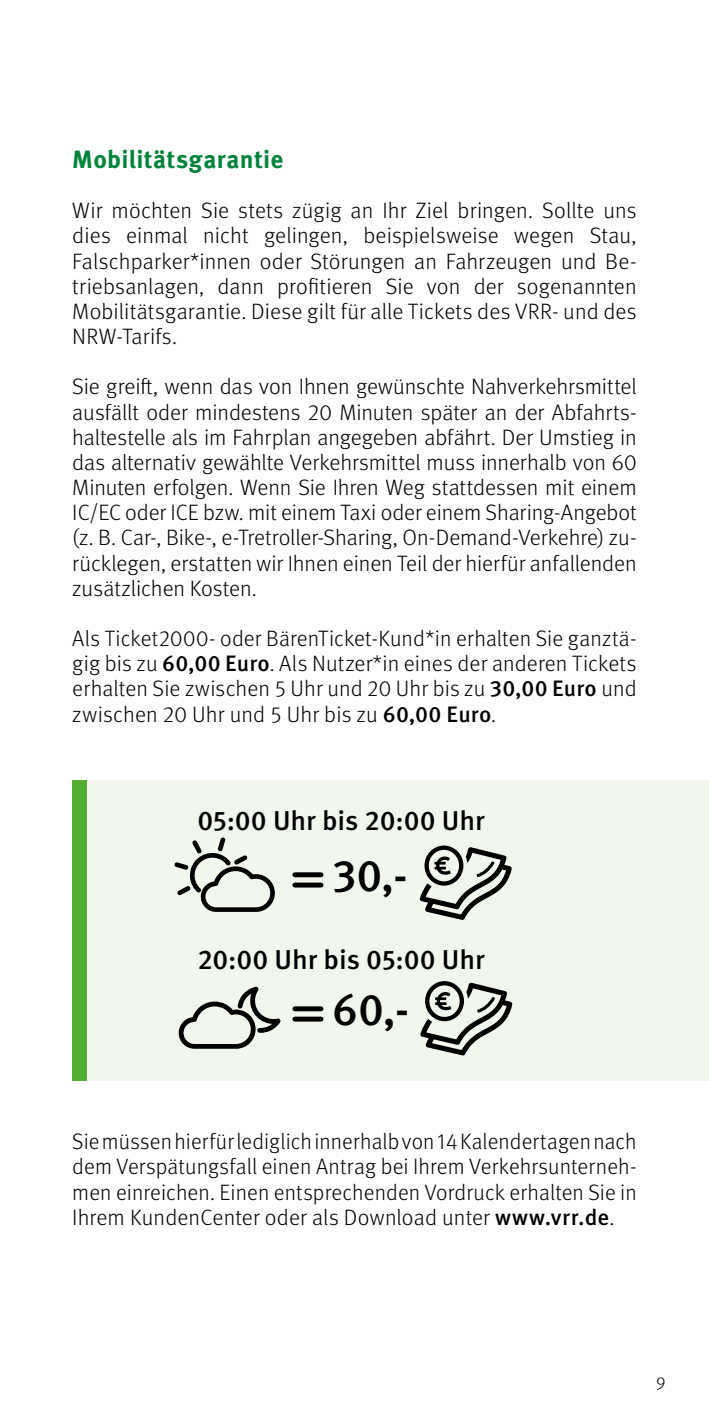
<style>
.page{position:relative;width:709px;height:1418px;background:#fff}
.page>*{position:absolute;margin:0;border:0;box-sizing:border-box;transform-origin:0 0}
.t1{font:500 44.5px "Meta Pro";color:#000}
.t2{font:500 27.25px "Meta Pro";color:#000}
.t3{font:700 25px "Meta Pro";letter-spacing:.01em;color:#008339}
.t4{font:300 22.25px/25.2px "Meta Pro";letter-spacing:.005em;color:#000;text-align:justify}
.t5{font:300 17.5px "Meta Pro";color:#000}
.s1{font-weight:500}
</style>
<div class="page">
<div style="left:72px;top:780px;width:637px;height:300px;background:#f2f7ed"></div>
<svg style="left:174px;top:837px;width:101px;height:74px"></svg>
<svg style="left:419px;top:845px;width:93px;height:75px"></svg>
<div style="left:295px;top:872px;width:26px;height:5px;background:#000"></div>
<div style="left:295px;top:882px;width:26px;height:5px;background:#000"></div>
<svg style="left:420px;top:981px;width:92px;height:74px"></svg>
<svg style="left:179px;top:986px;width:102px;height:62px"></svg>
<div style="left:72px;top:780px;width:14px;height:300px;background:#52ae32"></div>
<div style="left:295px;top:1006px;width:26px;height:5px;background:#000"></div>
<div style="left:295px;top:1016px;width:26px;height:5px;background:#000"></div>
<p class="t3" style="left:72px;top:140px;width:212px">Mobilitätsgarantie</p>
<p class="t4" style="left:72px;top:197px;width:566px">Wir möchten Sie stets zügig an Ihr Ziel bringen. Sollte uns dies einmal nicht gelingen, beispielsweise wegen Stau, Falschparker*innen oder Störungen an Fahrzeugen und Be&shy;triebsanlagen, dann profitieren Sie von der sogenannten Mobilitätsgarantie. Diese gilt für alle Tickets des VRR- und des NRW-Tarifs.</p>
<p class="t4" style="left:72px;top:373px;width:566px">Sie greift, wenn das von Ihnen gewünschte Nahverkehrsmittel ausfällt oder mindestens 20 Minuten später an der Abfahrts&shy;haltestelle als im Fahrplan angegeben abfährt. Der Umstieg in das alternativ gewählte Verkehrsmittel muss innerhalb von 60<br>Minuten erfolgen. Wenn Sie Ihren Weg stattdessen mit einem IC/EC oder ICE bzw. mit einem Taxi oder einem Sharing-Angebot (z. B. Car-, Bike-, e-Tretroller-Sharing, On-Demand-Verkehre) zu&shy;rücklegen, erstatten wir Ihnen einen Teil der hierfür anfallenden zusätzlichen Kosten.</p>
<p class="t4" style="left:72px;top:624px;width:566px">Als Ticket2000- oder BärenTicket-Kund*in erhalten Sie ganztä&shy;gig bis zu <span class="s1">60,00 Euro</span>. Als Nutzer*in eines der anderen Tickets erhalten Sie zwischen 5 Uhr und 20 Uhr bis zu <span class="s1">30,00 Euro</span> und zwischen 20 Uhr und 5 Uhr bis zu <span class="s1">60,00 Euro</span>.</p>
<p class="t2" style="left:197px;top:799px;width:289px">05:00 Uhr bis 20:00 Uhr</p>
<h1 class="t1" style="left:332px;top:841px;width:77px">30,-</h1>
<p class="t2" style="left:197px;top:938px;width:289px">20:00 Uhr bis 05:00 Uhr</p>
<h1 class="t1" style="left:332px;top:975px;width:79px">60,-</h1>
<p class="t4" style="left:72px;top:1127px;width:566px">Sie müssen hierfür lediglich innerhalb von 14 Kalendertagen nach dem Verspätungsfall einen Antrag bei Ihrem Verkehrsunterneh&shy;men einreichen. Einen entsprechenden Vordruck erhalten Sie in Ihrem KundenCenter oder als Download unter <span class="s1">www.vrr.de</span>.</p>
<p class="t5" style="left:656px;top:1370px;width:11px">9</p>
</div>
